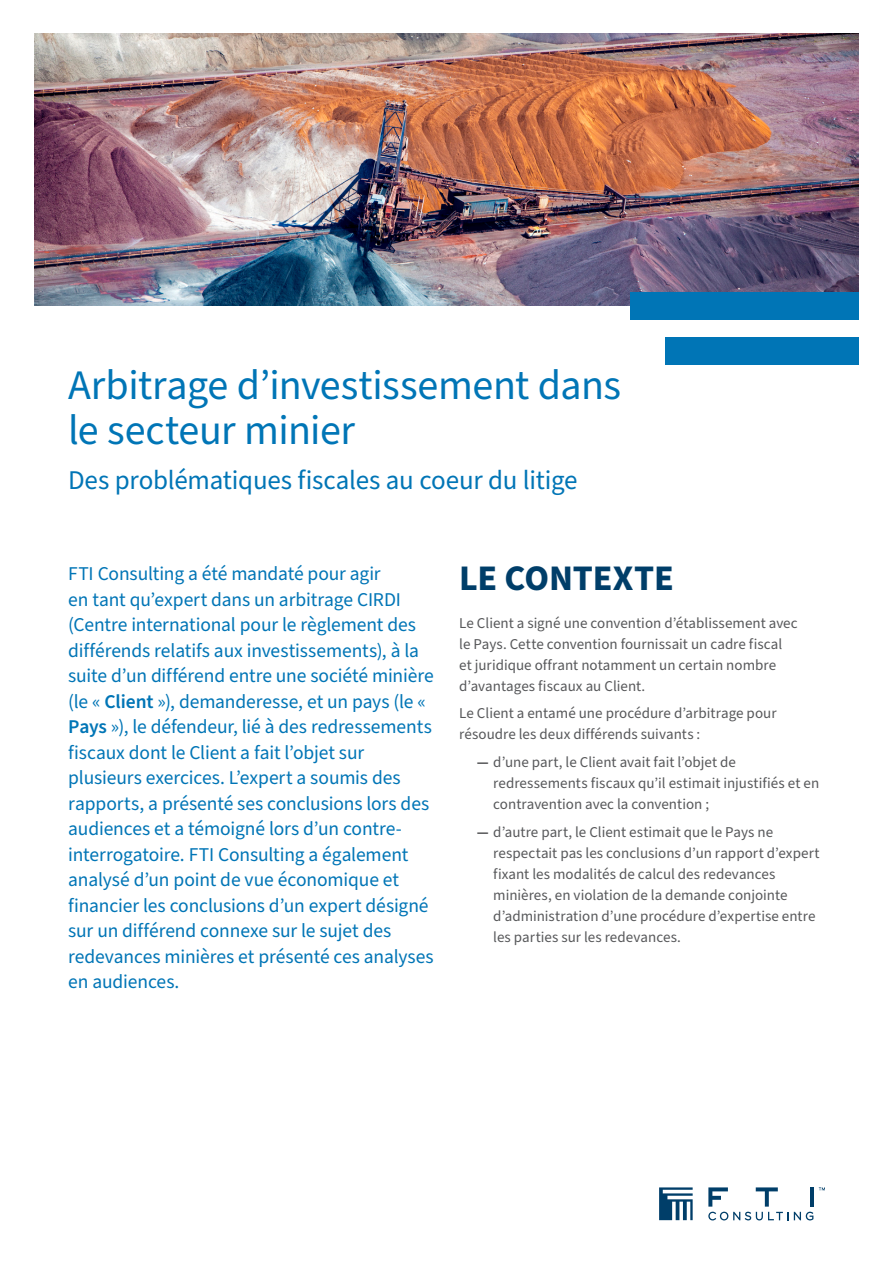
<style>
.page{position:relative;width:893px;height:1263px;background:#fff}
.page>*{position:absolute;margin:0;border:0;box-sizing:border-box;transform-origin:0 0}
.Headline{font:42px/45px "Source Sans Pro";letter-spacing:-.01em;color:#0075b6}
.Heading{font:700 36px "Source Sans Pro";letter-spacing:-.01em;color:#003e69}
.Headline-2{font:27px "Source Sans Pro";letter-spacing:-.01em;color:#0075b6}
.Intro{font:19.5px/25.5px "Source Sans Pro";letter-spacing:-.005em;color:#0075b6}
.Body_Copy{font:15px/21px "Source Sans Pro";color:#57585a}
.s1{font-weight:600}
.s2{font-weight:700}
</style>
<div class="page">
<svg style="left:659px;top:1187px;width:34px;height:33px"></svg>
<svg style="left:708px;top:1212px;width:105px;height:8px"></svg>
<svg style="left:819px;top:1187px;width:6px;height:3px"></svg>
<svg style="left:756px;top:1187px;width:22px;height:19px"></svg>
<hr style="left:810px;top:1187px;width:4px;height:19px;background:#003e69">
<svg style="left:708px;top:1187px;width:20px;height:19px"></svg>
<img style="left:34px;top:34px;width:825px;height:272px">
<div style="left:630px;top:292px;width:229px;height:28px;background:#0075b6"></div>
<div style="left:666px;top:337px;width:193px;height:28px;background:#0075b6"></div>
<p class="Headline" style="left:68px;top:364px;width:555px">Arbitrage d’investissement dans le secteur minier</p>
<p class="Headline-2" style="left:68px;top:462px;width:511px">Des problématiques fiscales au coeur du litige</p>
<p class="Intro" style="left:68px;top:562px;width:367px">FTI Consulting a été mandaté pour agir<br>en tant qu’expert dans un arbitrage CIRDI (Centre international pour le règlement des différends relatifs aux investissements), à la suite d’un différend entre une société minière (le « <span class="s1">Client</span> »), demanderesse, et un pays (le « <span class="s1">Pays</span> »), le défendeur, lié à des redressements fiscaux dont le Client a fait l’objet sur plusieurs exercices. L’expert a soumis des rapports, a présenté ses conclusions lors des audiences et a témoigné lors d’un contre&shy;interrogatoire. FTI Consulting a également analysé d’un point de vue économique et financier les conclusions d’un expert désigné sur un différend connexe sur le sujet des redevances minières et présenté ces analyses en audiences.</p>
<p class="Heading" style="left:459px;top:553px;width:216px">LE CONTEXTE</p>
<p class="Body_Copy" style="left:459px;top:613px;width:340px">Le Client a signé une convention d’établissement avec le Pays. Cette convention fournissait un cadre fiscal et juridique offrant notamment un certain nombre d’avantages fiscaux au Client.</p>
<p class="Body_Copy" style="left:459px;top:703px;width:319px">Le Client a entamé une procédure d’arbitrage pour résoudre les deux différends suivants :</p>
<p class="Body_Copy" style="left:493px;top:752px;width:327px;text-indent:-16px"><span class="s2">—</span> d’une part, le Client avait fait l’objet de redressements fiscaux qu’il estimait injustifiés et en contravention avec la convention ;</p>
<p class="Body_Copy" style="left:493px;top:822px;width:328px;text-indent:-16px"><span class="s2">—</span> d’autre part, le Client estimait que le Pays ne respectait pas les conclusions d’un rapport d’expert fixant les modalités de calcul des redevances minières, en violation de la demande conjointe d’administration d’une procédure d’expertise entre les parties sur les redevances.</p>
</div>
